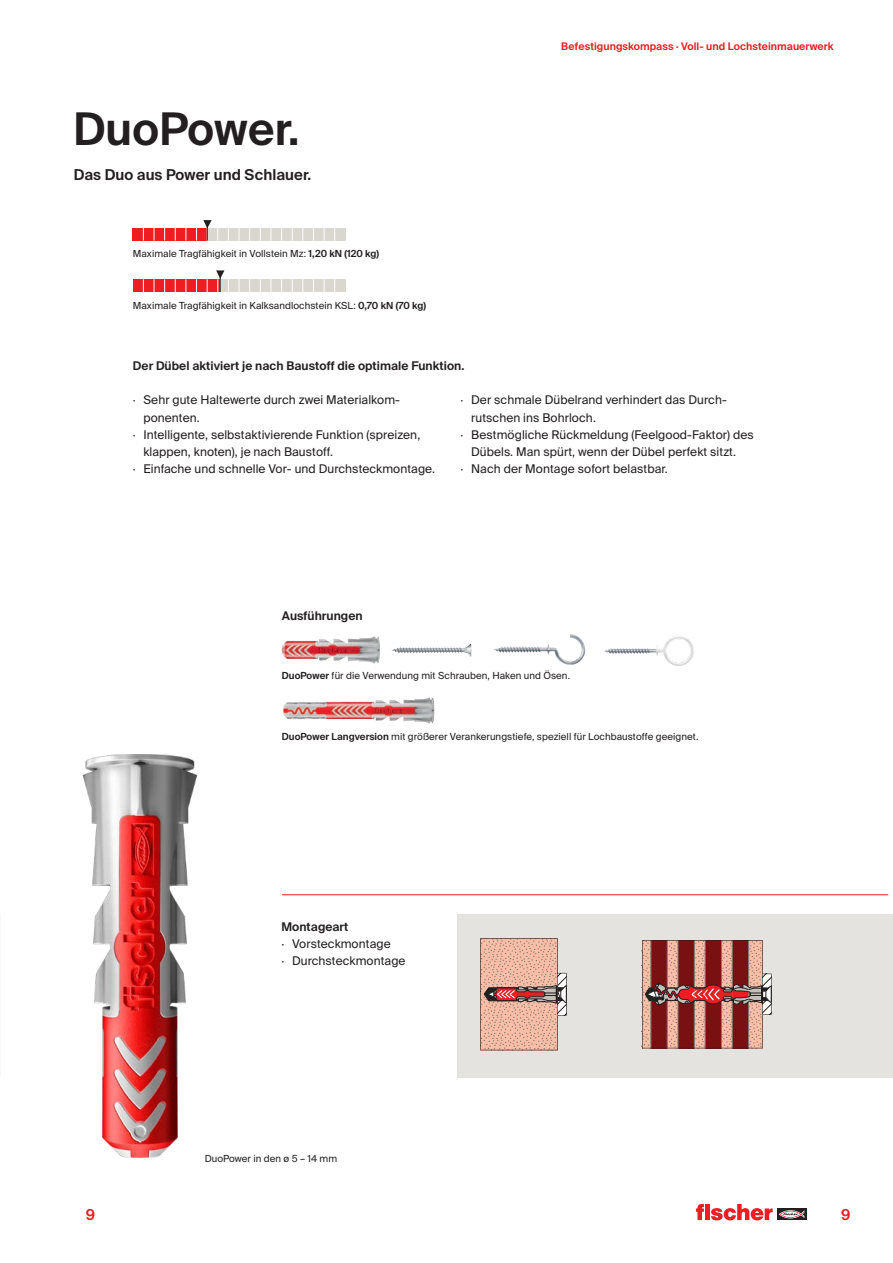
<style>
.page{position:relative;width:893px;height:1263px;background:#fff}
.page>*{position:absolute;margin:0;border:0;box-sizing:border-box;transform-origin:0 0}
.CB_AF_01_HEAD_30PT_S{font:600 45px "fischerstrong";letter-spacing:.005em;color:#231f20}
.CB_AF_02_SUBHEAD_SB{font:600 15px "fischerstrong";letter-spacing:.005em;color:#231f20}
.CB_AF_08_PAGINATION{font:600 15px "fischerstrong";color:#ee1d23}
.t1{font:12px/17.2px "fischerstrong";letter-spacing:.005em;color:#231f20}
.CB_AF_03_COPY_REG_2C{font:600 12px "fischerstrong";letter-spacing:.005em;color:#231f20}
.CB_AF_03_COPY_SB{font:600 12px "fischerstrong";letter-spacing:.005em;color:#231f20}
.t2{font:600 10.5px "fischerstrong";letter-spacing:.005em;color:#ee1d23}
.CB_AF_04_CAPTION_REG{font:9.75px "fischerstrong";letter-spacing:.005em;color:#231f20}
.s1{font-weight:600}
</style>
<div class="page">
<svg style="left:777px;top:1208px;width:29px;height:12px"></svg>
<svg style="left:779px;top:1210px;width:25px;height:8px"></svg>
<svg style="left:696px;top:1204px;width:77px;height:16px"></svg>
<div style="left:457px;top:914px;width:436px;height:163px;background:#e5e3e0"></div>
<div style="left:133px;top:279px;width:212px;height:13px;background:#dad6d0"></div>
<div style="left:133px;top:279px;width:87px;height:13px;background:#ee1d23"></div>
<svg style="left:143px;top:279px;width:1px;height:13px"></svg>
<svg style="left:154px;top:279px;width:1px;height:13px"></svg>
<svg style="left:164px;top:279px;width:1px;height:13px"></svg>
<svg style="left:175px;top:279px;width:1px;height:13px"></svg>
<svg style="left:186px;top:279px;width:1px;height:13px"></svg>
<svg style="left:196px;top:279px;width:1px;height:13px"></svg>
<svg style="left:207px;top:279px;width:1px;height:13px"></svg>
<svg style="left:239px;top:279px;width:1px;height:13px"></svg>
<svg style="left:249px;top:279px;width:1px;height:13px"></svg>
<svg style="left:260px;top:279px;width:1px;height:13px"></svg>
<svg style="left:271px;top:279px;width:1px;height:13px"></svg>
<svg style="left:281px;top:279px;width:1px;height:13px"></svg>
<svg style="left:292px;top:279px;width:1px;height:13px"></svg>
<svg style="left:303px;top:279px;width:1px;height:13px"></svg>
<svg style="left:313px;top:279px;width:1px;height:13px"></svg>
<svg style="left:324px;top:279px;width:1px;height:13px"></svg>
<svg style="left:334px;top:279px;width:1px;height:13px"></svg>
<svg style="left:216px;top:270px;width:13px;height:22px"></svg>
<div style="left:133px;top:228px;width:212px;height:13px;background:#dad6d0"></div>
<div style="left:133px;top:228px;width:74px;height:13px;background:#ee1d23"></div>
<svg style="left:143px;top:228px;width:1px;height:13px"></svg>
<svg style="left:154px;top:228px;width:1px;height:13px"></svg>
<svg style="left:164px;top:228px;width:1px;height:13px"></svg>
<svg style="left:175px;top:228px;width:1px;height:13px"></svg>
<svg style="left:186px;top:228px;width:1px;height:13px"></svg>
<svg style="left:196px;top:228px;width:1px;height:13px"></svg>
<svg style="left:218px;top:228px;width:1px;height:12px"></svg>
<svg style="left:228px;top:228px;width:1px;height:13px"></svg>
<svg style="left:239px;top:228px;width:1px;height:13px"></svg>
<svg style="left:249px;top:228px;width:1px;height:13px"></svg>
<svg style="left:260px;top:228px;width:1px;height:13px"></svg>
<svg style="left:271px;top:228px;width:1px;height:13px"></svg>
<svg style="left:281px;top:228px;width:1px;height:13px"></svg>
<svg style="left:292px;top:228px;width:1px;height:13px"></svg>
<svg style="left:303px;top:228px;width:1px;height:12px"></svg>
<svg style="left:313px;top:228px;width:1px;height:13px"></svg>
<svg style="left:324px;top:228px;width:1px;height:13px"></svg>
<svg style="left:334px;top:228px;width:1px;height:13px"></svg>
<svg style="left:203px;top:220px;width:9px;height:21px"></svg>
<img style="left:282px;top:637px;width:89px;height:24px">
<img style="left:283px;top:697px;width:151px;height:26px">
<img style="left:604px;top:635px;width:90px;height:31px">
<img style="left:493px;top:634px;width:92px;height:31px">
<img style="left:392px;top:644px;width:78px;height:10px">
<img style="left:82px;top:754px;width:116px;height:404px">
<svg style="left:480px;top:938px;width:87px;height:113px;background:#daa999"></svg>
<svg style="left:642px;top:940px;width:130px;height:109px;background:#a8635c"></svg>
<hr style="left:282px;top:894px;width:606px;height:1px;background:#ee1d23">
<p class="CB_AF_01_HEAD_30PT_S" style="left:74px;top:103px;width:227px">DuoPower.</p>
<p class="CB_AF_02_SUBHEAD_SB" style="left:74px;top:166px;width:239px">Das Duo aus Power und Schlauer.</p>
<p class="CB_AF_04_CAPTION_REG" style="left:133px;top:248px;width:248px">Maximale Tragfähigkeit in Vollstein Mz: <span class="s1">1,20 kN (120 kg)</span></p>
<p class="CB_AF_04_CAPTION_REG" style="left:133px;top:300px;width:295px">Maximale Tragfähigkeit in Kalksandlochstein KSL: <span class="s1">0,70 kN (70 kg)</span></p>
<p class="t2" style="left:561px;top:41px;width:274px">Befestigungskompass · Voll- und Lochsteinmauerwerk</p>
<p class="CB_AF_03_COPY_REG_2C" style="left:133px;top:359px;width:333px">Der Dübel aktiviert je nach Baustoff die optimale Funktion.</p>
<p class="t1" style="left:143px;top:392px;width:258px;text-indent:-11px">· Sehr gute Haltewerte durch zwei Materialkom&shy;ponenten.</p>
<p class="t1" style="left:143px;top:426px;width:278px;text-indent:-11px">· Intelligente, selbstaktivierende Funktion (spreizen, klappen, knoten), je nach Baustoff.</p>
<p class="t1" style="left:133px;top:461px;width:304px">· Einfache und schnelle Vor- und Durchsteckmontage.</p>
<p class="t1" style="left:471px;top:392px;width:257px;text-indent:-11px">· Der schmale Dübelrand verhindert das Durch&shy;rutschen ins Bohrloch.</p>
<p class="t1" style="left:460px;top:426px;width:295px;text-align:center">· Bestmögliche Rückmeldung (Feelgood-Faktor) des<br>Dübels. Man spürt, wenn der Dübel perfekt sitzt.</p>
<p class="t1" style="left:460px;top:461px;width:209px">· Nach der Montage sofort belastbar.</p>
<p class="CB_AF_03_COPY_SB" style="left:282px;top:609px;width:82px">Ausführungen</p>
<p class="CB_AF_04_CAPTION_REG" style="left:282px;top:670px;width:290px"><span class="s1">DuoPower</span> für die Verwendung mit Schrauben, Haken und Ösen.</p>
<p class="CB_AF_04_CAPTION_REG" style="left:282px;top:731px;width:418px"><span class="s1">DuoPower Langversion</span> mit größerer Verankerungstiefe, speziell für Lochbaustoffe geeignet.</p>
<p class="CB_AF_03_COPY_SB" style="left:281px;top:919px;width:69px">Montageart</p>
<p class="t1" style="left:281px;top:935px;width:111px">· Vorsteckmontage</p>
<p class="t1" style="left:281px;top:952px;width:126px">· Durchsteckmontage</p>
<p class="CB_AF_08_PAGINATION" style="left:86px;top:1206px;width:11px">9</p>
<p class="CB_AF_04_CAPTION_REG" style="left:205px;top:1153px;width:134px">DuoPower in den ø 5 – 14 mm</p>
<p class="CB_AF_08_PAGINATION" style="left:841px;top:1206px;width:11px">9</p>
</div>
